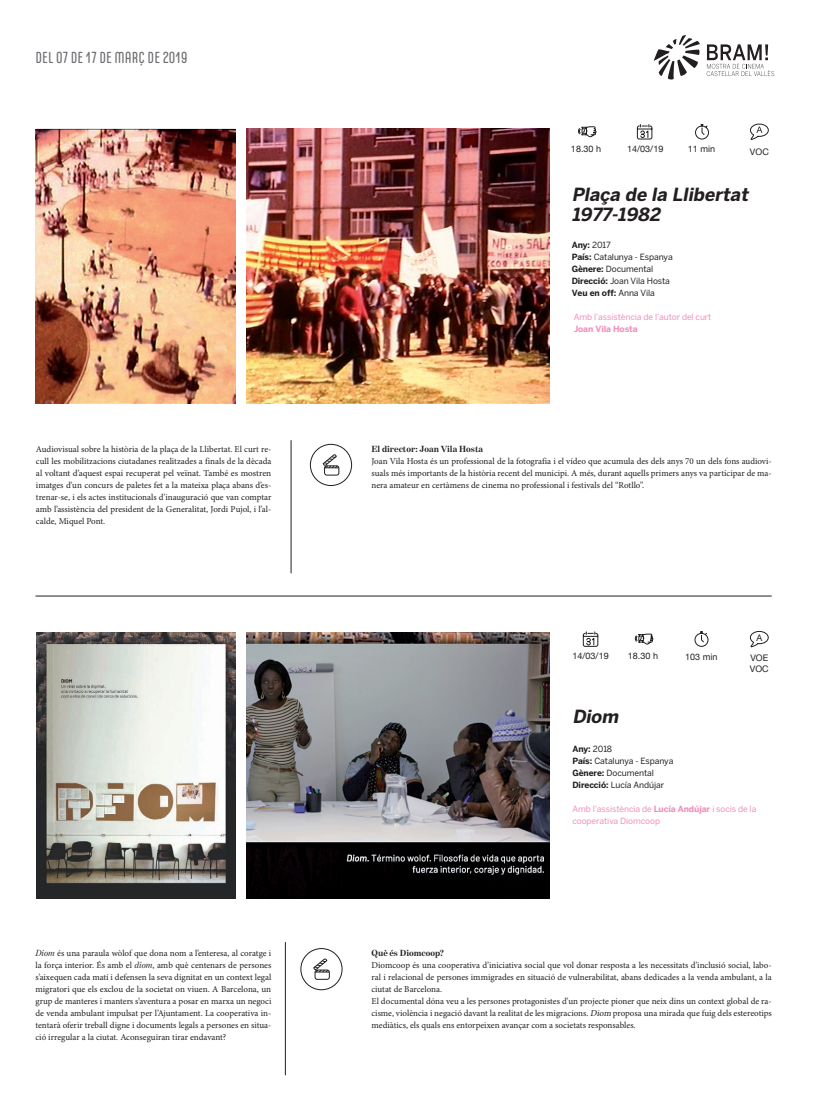
<style>
.page{position:relative;width:820px;height:1106px;background:#fff}
.page>*{position:absolute;margin:0;border:0;box-sizing:border-box;transform-origin:0 0}
.t1{font:italic 700 18px/20px "Benton Sans";color:#231f20}
.t2{font:16px "Carl Marx";letter-spacing:.005em;color:#6c6d70}
.t3{font:9px/12px "Minion Pro";color:#231f20;text-align:justify}
.t4{font:9px/11px "Helvetica Neue";letter-spacing:.005em;color:#231f20}
.t5{font:8.5px/12px "Benton Sans";letter-spacing:-.01em;color:#231f20}
.t6{font:8.5px/12px "Benton Sans";letter-spacing:-.01em;color:#f28cba}
.s1{font-weight:700}
.s2{font-family:"Benton Modern One";font-weight:700}
.s3{font-family:"Benton Modern One";font-style:italic}
.s4{font-style:italic}
</style>
<div class="page">
<svg style="left:653px;top:35px;width:46px;height:45px"></svg>
<svg style="left:706px;top:44px;width:67px;height:32px"></svg>
<hr style="left:291px;top:440px;width:1px;height:133px;background:#231f20">
<hr style="left:285px;top:942px;width:1px;height:133px;background:#231f20">
<img style="left:36px;top:129px;width:199px;height:274px">
<img style="left:37px;top:632px;width:198px;height:266px">
<img style="left:247px;top:632px;width:302px;height:266px">
<img style="left:247px;top:128px;width:302px;height:275px">
<div style="left:310px;top:444px;width:42px;height:42px;border:1px solid #231f20;border-radius:50%"></div>
<div style="left:324px;top:465px;width:15px;height:10px;border:1px solid #231f20;border-radius:2px"></div>
<svg style="left:322px;top:454px;width:17px;height:14px"></svg>
<div style="left:300px;top:948px;width:42px;height:42px;border:1px solid #231f20;border-radius:50%"></div>
<div style="left:314px;top:969px;width:15px;height:10px;border:1px solid #231f20;border-radius:2px"></div>
<svg style="left:313px;top:958px;width:16px;height:14px"></svg>
<svg style="left:578px;top:126px;width:18px;height:11px"></svg>
<svg style="left:634px;top:633px;width:19px;height:11px"></svg>
<svg style="left:636px;top:124px;width:16px;height:15px"></svg>
<svg style="left:582px;top:631px;width:16px;height:16px"></svg>
<svg style="left:695px;top:124px;width:13px;height:15px"></svg>
<svg style="left:694px;top:631px;width:14px;height:16px"></svg>
<svg style="left:750px;top:124px;width:18px;height:16px"></svg>
<hr style="left:35px;top:596px;width:736px;height:1px;background:#231f20">
<svg style="left:749px;top:631px;width:19px;height:16px"></svg>
<h2 class="t2" style="left:35px;top:49px;width:153px">DEL 07 DE 17 DE MARÇ DE 2019</h2>
<p class="t3" style="left:36px;top:443px;width:237px">Audiovisual sobre la història de la plaça de la Llibertat. El curt re&shy;cull les mobilitzacions ciutadanes realitzades a finals de la dècada al voltant d’aquest espai recuperat pel veïnat. També es mostren imatges d’un concurs de paletes fet a la mateixa plaça abans d’es&shy;trenar-se, i els actes institucionals d’inauguració que van comptar amb l’assistència del president de la Generalitat, Jordi Pujol, i l’al&shy;calde, Miquel Pont.</p>
<p class="t4" style="left:570px;top:144px;width:32px">18.30 h</p>
<p class="t4" style="left:626px;top:144px;width:38px">14/03/19</p>
<p class="t4" style="left:749px;top:147px;width:20px">VOC</p>
<p class="t4" style="left:687px;top:144px;width:29px">11 min</p>
<p class="t1" style="left:571px;top:185px;width:181px">Plaça de la Llibertat<br>1977-1982</p>
<p class="t5" style="left:571px;top:239px;width:102px"><span class="s1">Any:</span> 2017<br><span class="s1">País:</span> Catalunya - Espanya<br><span class="s1">Gènere:</span> Documental<br><span class="s1">Direcció:</span> Joan Vila Hosta<br><span class="s1">Veu en off:</span> Anna Vila</p>
<p class="t6" style="left:573px;top:311px;width:139px">Amb l’assistència de l’autor del curt<br><span class="s1">Joan Vila Hosta</span></p>
<p class="t3" style="left:371px;top:443px;width:401px;text-align:left"><span class="s2">El director: Joan Vila Hosta<br></span>Joan Vila Hosta és un professional de la fotografia i el vídeo que acumula des dels anys 70 un dels fons audiovi&shy;suals més importants de la història recent del municipi. A més, durant aquells primers anys va participar de ma&shy;nera amateur en certàmens de cinema no professional i festivals del “Rotllo”.</p>
<p class="t4" style="left:756px;top:632px;width:7px">A</p>
<p class="t4" style="left:572px;top:651px;width:38px">14/03/19</p>
<p class="t4" style="left:627px;top:651px;width:32px">18.30 h</p>
<p class="t4" style="left:749px;top:653px;width:20px">VOE<br>VOC</p>
<p class="t4" style="left:684px;top:651px;width:34px">103 min</p>
<p class="t1" style="left:572px;top:706px;width:51px">Diom</p>
<p class="t5" style="left:572px;top:743px;width:102px"><span class="s1">Any:</span> 2018<br><span class="s1">País:</span> Catalunya - Espanya<br><span class="s1">Gènere:</span> Documental<br><span class="s1">Direcció:</span> Lucía Andújar</p>
<p class="t6" style="left:572px;top:803px;width:185px">Amb l’assistència de <span class="s1">Lucía Andújar</span> i socis de la cooperativa Diomcoop</p>
<p class="t3" style="left:35px;top:947px;width:237px"><span class="s3">Diom</span> és una paraula wòlof que dona nom a l’enteresa, al coratge i la força interior. És amb el <span class="s3">diom</span>, amb què centenars de persones s’aixequen cada matí i defensen la seva dignitat en un context legal migratori que els exclou de la societat on viuen. A Barcelona, un grup de manteres i manters s’aventura a posar en marxa un negoci de venda ambulant impulsat per l’Ajuntament. La cooperativa in&shy;tentarà oferir treball digne i documents legals a persones en situa&shy;ció irregular a la ciutat. Aconseguiran tirar endavant?</p>
<p class="t3" style="left:371px;top:947px;width:401px;text-align:left"><span class="s2">Què és Diomcoop?<br></span>Diomcoop és una cooperativa d’iniciativa social que vol donar resposta a les necessitats d’inclusió social, labo&shy;ral i relacional de persones immigrades en situació de vulnerabilitat, abans dedicades a la venda ambulant, a la ciutat de Barcelona.<br>El documental dóna veu a les persones protagonistes d’un projecte pioner que neix dins un context global de ra&shy;cisme, violència i negació davant la realitat de les migracions. <span class="s4">Diom</span> proposa una mirada que fuig dels estereotips mediàtics, els quals ens entorpeixen avançar com a societats responsables.</p>
</div>
